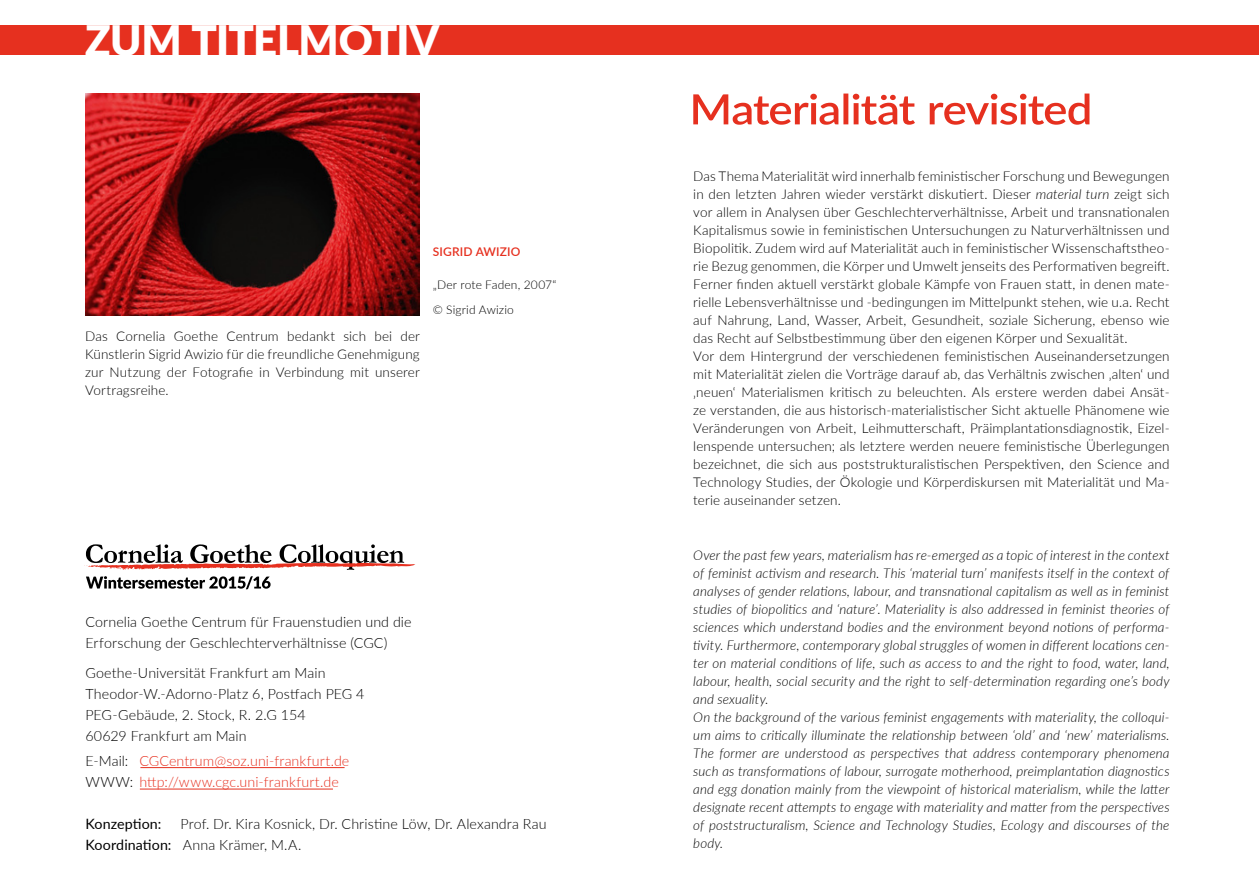
<style>
.page{position:relative;width:1259px;height:893px;background:#fff}
.page>*{position:absolute;margin:0;border:0;box-sizing:border-box;transform-origin:0 0}
.t1{font:900 42px "Lato";letter-spacing:-.015em;color:#fff}
.t2{font:300 14.25px/21px "Lato";letter-spacing:.005em;color:#000}
.t3{font:300 14.25px/21px "Lato";letter-spacing:.01em;color:#e6301f}
.t4{font:14.25px "Lato";color:#000}
.t5{font:300 13.5px/18px "Lato";letter-spacing:.005em;color:#000}
.t6{font:italic 300 13.5px/18px "Lato";letter-spacing:.01em;color:#000}
.t7{font:300 12px/25px "Lato";letter-spacing:.01em;color:#000}
.t8{font:600 12px "Lato";letter-spacing:.015em;color:#e6301f}
.s1{color:#000}
.s2{font-weight:400}
.s3{font-style:italic}
</style>
<div class="page">
<div style="left:629px;top:26px;width:630px;height:29px;background:#e6301f"></div>
<div style="left:0;top:26px;width:629px;height:29px;background:#e6301f"></div>
<svg style="left:693px;top:94px;width:396px;height:31px"></svg>
<hr style="left:140px;top:767px;width:204px;height:1px;background:#e6301f">
<hr style="left:140px;top:789px;width:193px;height:1px;background:#e6301f">
<svg style="left:84px;top:544px;width:331px;height:26px"></svg>
<svg style="left:86px;top:576px;width:184px;height:13px"></svg>
<img style="left:85px;top:94px;width:334px;height:222px">
<h1 class="t1" style="left:85px;top:9px;width:356px">ZUM TITELMOTIV</h1>
<p class="t5" style="left:85px;top:327px;width:336px;text-align:justify">Das Cornelia Goethe Centrum bedankt sich bei der Künstlerin Sigrid Awizio für die freundliche Genehmigung zur Nutzung der Fotografie in Verbindung mit unserer Vortragsreihe.</p>
<p class="t8" style="left:433px;top:243px;width:89px">SIGRID AWIZIO</p>
<p class="t7" style="left:433px;top:272px;width:125px">„Der rote Faden, 2007“ © Sigrid Awizio</p>
<p class="t2" style="left:85px;top:611px;width:328px">Cornelia Goethe Centrum für Frauenstudien und die<br>Erforschung der Geschlechterverhältnisse (CGC)</p>
<p class="t2" style="left:85px;top:662px;width:281px">Goethe-Universität Frankfurt am Main Theodor-W.-Adorno-Platz 6, Postfach PEG 4<br>PEG-Gebäude, 2. Stock, R. 2.G 154<br>60629 Frankfurt am Main</p>
<p class="t3" style="left:85px;top:750px;width:265px"><span class="s1">E-Mail:</span> CGCentrum@soz.uni-frankfurt.de<br><span class="s1">WWW:</span> http://www.cgc.uni-frankfurt.de</p>
<p class="t4" style="left:85px;top:814px;width:78px">Konzeption:</p>
<p class="t2" style="left:85px;top:813px;width:463px;text-indent:95px">Prof. Dr. Kira Kosnick, Dr. Christine Löw, Dr. Alexandra Rau<br><span class="s2">Koordination:</span> Anna Krämer, M.A.</p>
<p class="t5" style="left:693px;top:167px;width:478px">Das Thema Materialität wird innerhalb feministischer Forschung und Bewegungen in den letzten Jahren wieder verstärkt diskutiert. Dieser <span class="s3">material turn</span> zeigt sich vor allem in Analysen über Geschlechterverhältnisse, Arbeit und transnationalen Kapitalismus sowie in feministischen Untersuchungen zu Naturverhältnissen und Biopolitik. Zudem wird auf Materialität auch in feministischer Wissenschaftstheo&shy;rie Bezug genommen, die Körper und Umwelt jenseits des Performativen begreift.<br>Ferner finden aktuell verstärkt globale Kämpfe von Frauen statt, in denen mate&shy;rielle Lebensverhältnisse und -bedingungen im Mittelpunkt stehen, wie u.a. Recht auf Nahrung, Land, Wasser, Arbeit, Gesundheit, soziale Sicherung, ebenso wie das Recht auf Selbstbestimmung über den eigenen Körper und Sexualität.<br>Vor dem Hintergrund der verschiedenen feministischen Auseinandersetzungen mit Materialität zielen die Vorträge darauf ab, das Verhältnis zwischen ‚alten‘ und ‚neuen‘ Materialismen kritisch zu beleuchten. Als erstere werden dabei Ansät&shy;ze verstanden, die aus historisch-materialistischer Sicht aktuelle Phänomene wie Veränderungen von Arbeit, Leihmutterschaft, Präimplantationsdiagnostik, Eizel&shy;lenspende untersuchen; als letztere werden neuere feministische Überlegungen bezeichnet, die sich aus poststrukturalistischen Perspektiven, den Science and Technology Studies, der Ökologie und Körperdiskursen mit Materialität und Ma&shy;terie auseinander setzen.</p>
<p class="t6" style="left:693px;top:546px;width:478px">Over the past few years, materialism has re-emerged as a topic of interest in the context of feminist activism and research. This ‘material turn’ manifests itself in the context of analyses of gender relations, labour, and transnational capitalism as well as in feminist studies of biopolitics and ‘nature’. Materiality is also addressed in feminist theories of sciences which understand bodies and the environment beyond notions of performa&shy;tivity. Furthermore, contemporary global struggles of women in different locations cen&shy;ter on material conditions of life, such as access to and the right to food, water, land, labour, health, social security and the right to self-determination regarding one’s body and sexuality.<br>On the background of the various feminist engagements with materiality, the colloqui&shy;um aims to critically illuminate the relationship between ‘old’ and ‘new’ materialisms.<br>The former are understood as perspectives that address contemporary phenomena such as transformations of labour, surrogate motherhood, preimplantation diagnostics and egg donation mainly from the viewpoint of historical materialism, while the latter designate recent attempts to engage with materiality and matter from the perspectives of poststructuralism, Science and Technology Studies, Ecology and discourses of the body.</p>
</div>
